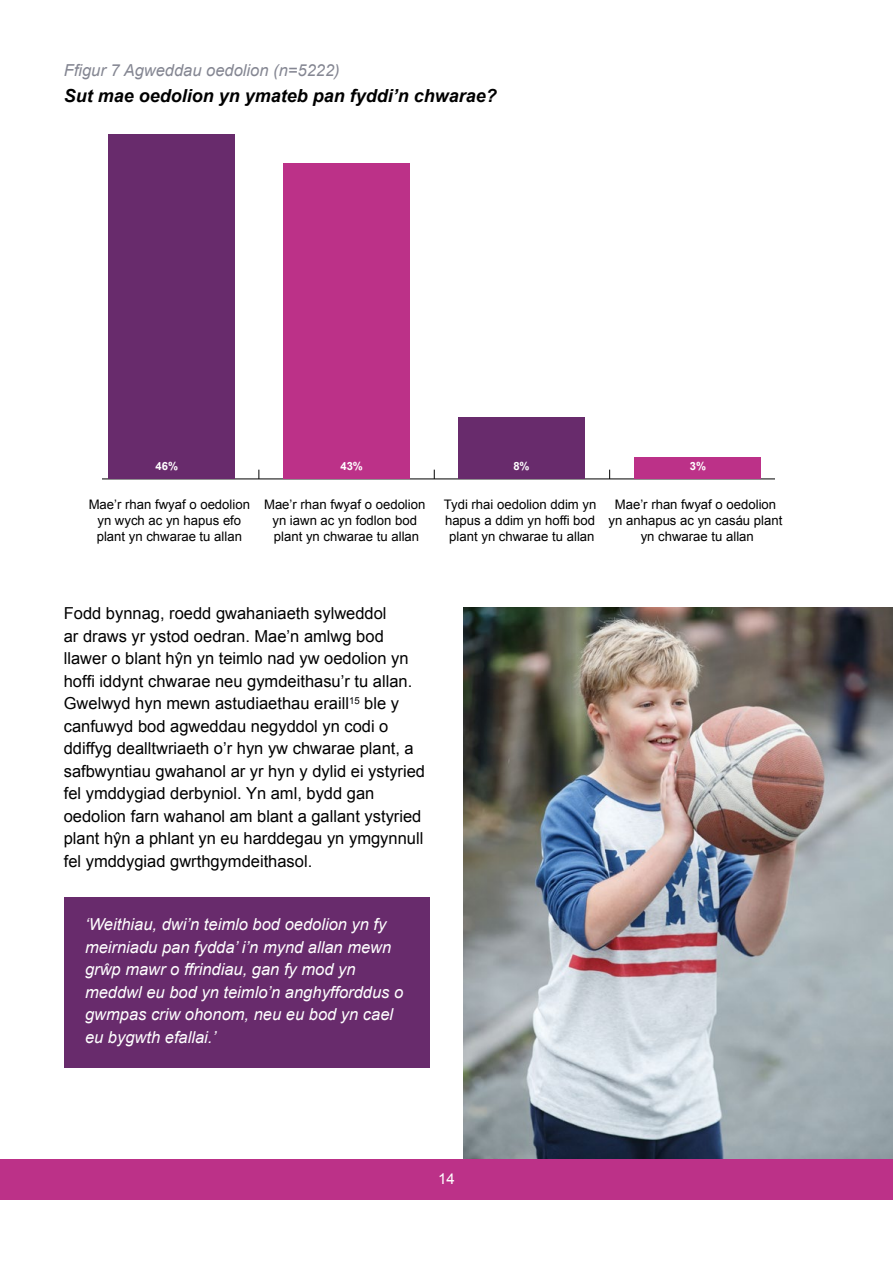
<style>
.page{position:relative;width:893px;height:1263px;background:#fff}
.page>*{position:absolute;margin:0;border:0;box-sizing:border-box;transform-origin:0 0}
.t1{font:italic 700 18px "Arial";color:#000}
.t2{font:16.5px/22.5px "Arial";color:#000}
.t3{font:italic 16.5px/22.5px "Arial";color:#fff}
.t4{font:italic 16.5px "Arial";color:#848692}
.t5{font:15px "Arial";color:#fff}
.t6{font:13.2px/15.8px "Arial";color:#000;text-align:center}
.t7{font:700 11.25px "Arial";color:#fff}
</style>
<div class="page">
<div style="left:0;top:1159px;width:893px;height:40px;background:#bc3188"></div>
<hr style="left:85px;top:478px;width:700px;height:1px;background:#000">
<div style="left:108px;top:134px;width:126px;height:345px;background:#682b6c"></div>
<div style="left:283px;top:164px;width:127px;height:315px;background:#bc3188"></div>
<div style="left:459px;top:417px;width:126px;height:62px;background:#682b6c"></div>
<div style="left:634px;top:458px;width:126px;height:21px;background:#bc3188"></div>
<div style="left:64px;top:897px;width:365px;height:170px;background:#682b6c"></div>
<div style="left:69px;top:107px;width:33px;height:380px;background:#fff"></div>
<img style="left:463px;top:607px;width:430px;height:552px">
<div style="left:775px;top:304px;width:24px;height:183px;background:#fff"></div>
<p class="t4" style="left:64px;top:59px;width:277px">Ffigur 7 Agweddau oedolion (n=5222)</p>
<p class="t1" style="left:64px;top:84px;width:435px">Sut mae oedolion yn ymateb pan fyddi’n chwarae?</p>
<p class="t7" style="left:156px;top:459px;width:24px">46%</p>
<p class="t7" style="left:340px;top:459px;width:24px">43%</p>
<p class="t7" style="left:513px;top:459px;width:18px">8%</p>
<p class="t7" style="left:690px;top:459px;width:18px">3%</p>
<p class="t6" style="left:89px;top:497px;width:163px">Mae’r rhan fwyaf o oedolion yn wych ac yn hapus efo plant yn chwarae tu allan</p>
<p class="t6" style="left:264px;top:497px;width:163px">Mae’r rhan fwyaf o oedolion yn iawn ac yn fodlon bod plant yn chwarae tu allan</p>
<p class="t6" style="left:444px;top:497px;width:154px">Tydi rhai oedolion ddim yn hapus a ddim yn hoffi bod plant yn chwarae tu allan</p>
<p class="t6" style="left:609px;top:497px;width:175px">Mae’r rhan fwyaf o oedolion yn anhapus ac yn casáu plant yn chwarae tu allan</p>
<p class="t2" style="left:64px;top:602px;width:363px">Fodd bynnag, roedd gwahaniaeth sylweddol<br>ar draws yr ystod oedran. Mae’n amlwg bod llawer o blant hŷn yn teimlo nad yw oedolion yn hoffi iddynt chwarae neu gymdeithasu’r tu allan.<br>Gwelwyd hyn mewn astudiaethau eraill<sup>15</sup> ble y canfuwyd bod agweddau negyddol yn codi o ddiffyg dealltwriaeth o’r hyn yw chwarae plant, a safbwyntiau gwahanol ar yr hyn y dylid ei ystyried fel ymddygiad derbyniol. Yn aml, bydd gan oedolion farn wahanol am blant a gallant ystyried plant hŷn a phlant yn eu harddegau yn ymgynnull fel ymddygiad gwrthgymdeithasol.</p>
<p class="t3" style="left:85px;top:913px;width:320px">‘Weithiau, dwi’n teimlo bod oedolion yn fy meirniadu pan fydda’ i’n mynd allan mewn grŵp mawr o ffrindiau, gan fy mod yn meddwl eu bod yn teimlo’n anghyfforddus o gwmpas criw ohonom, neu eu bod yn cael eu bygwth efallai.’</p>
<p class="t5" style="left:438px;top:1169px;width:18px">14</p>
</div>
